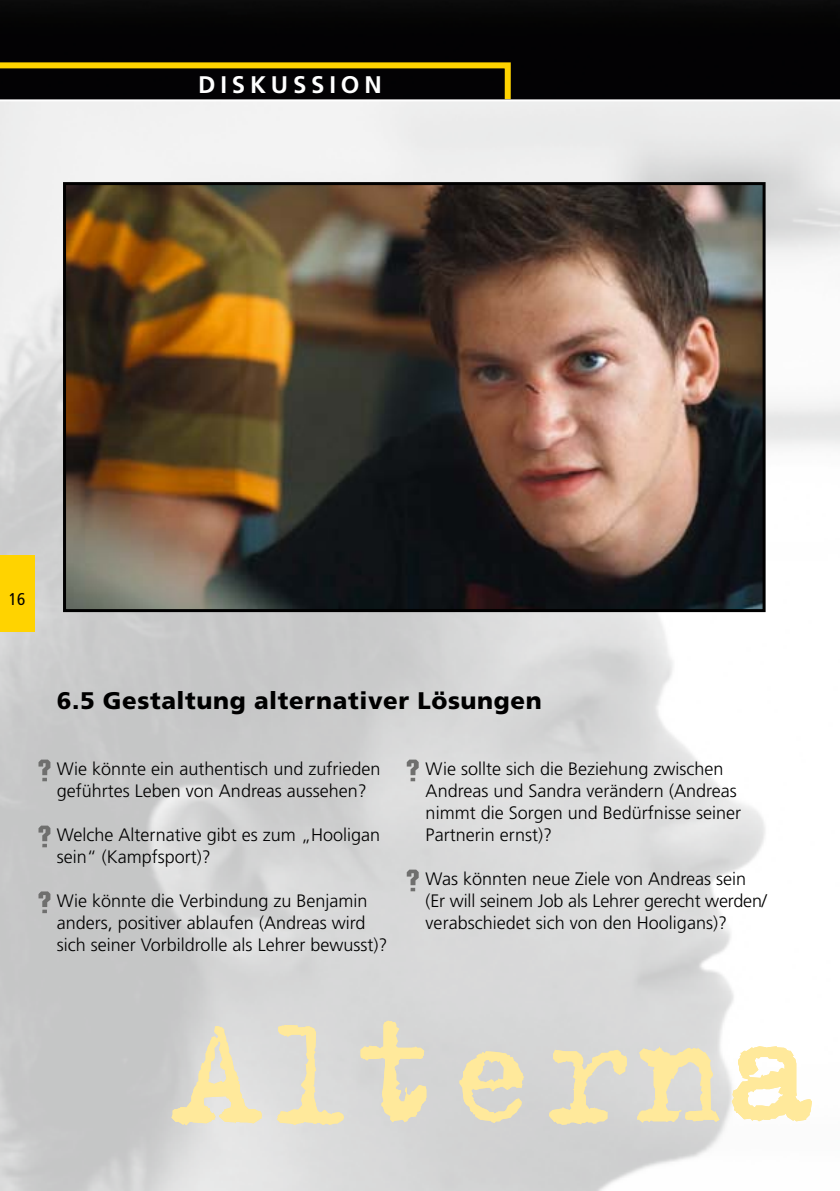
<style>
.page{position:relative;width:840px;height:1191px;background:#fff}
.page>*{position:absolute;margin:0;border:0;box-sizing:border-box;transform-origin:0 0}
.t1{font:168.2px "Trixie";color:#ffe99b}
.t2{font:900 24px "Frutiger LT Std";letter-spacing:.025em;color:#000}
.t3{font:700 24px "Frutiger LT Std";color:#fff}
.t4{font:300 18px/22px "Frutiger LT Std";color:#000}
.t5{font:condensed 17px "Frutiger LT Std";color:#000}
</style>
<div class="page">
<img style="left:0;top:101px;width:839px;height:1089px">
<div style="left:0;top:555px;width:34px;height:77px;background:#ffd300"></div>
<img style="left:67px;top:186px;width:694px;height:422px">
<div style="left:63px;top:182px;width:702px;height:430px;border:3px solid #000"></div>
<div style="left:0;top:0;width:839px;height:99px;background:#030204"></div>
<svg style="left:0;top:59px;width:513px;height:46px;background:#3c3519"></svg>
<hr style="left:0;top:99px;width:839px;height:2px;background:#fff">
<svg style="left:38px;top:759px;width:12px;height:22px"></svg>
<svg style="left:406px;top:759px;width:12px;height:22px"></svg>
<svg style="left:406px;top:869px;width:12px;height:22px"></svg>
<svg style="left:38px;top:825px;width:12px;height:22px"></svg>
<svg style="left:38px;top:891px;width:12px;height:22px"></svg>
<h2 class="t3" style="left:198px;top:70px;width:149px">DI SKU SSION</h2>
<p class="t5" style="left:9px;top:589px;width:18px">16</p>
<h2 class="t2" style="left:57px;top:686px;width:486px">6.5 Gestaltung alternativer Lösungen</h2>
<p class="t4" style="left:57px;top:758px;width:325px">Wie könnte ein authentisch und zufrieden geführtes Leben von Andreas aussehen?</p>
<p class="t4" style="left:57px;top:824px;width:325px">Welche Alternative gibt es zum „Hooligan sein“ (Kampfsport)?</p>
<p class="t4" style="left:57px;top:890px;width:332px">Wie könnte die Verbindung zu Benjamin anders, positiver ablaufen (Andreas wird sich seiner Vorbildrolle als Lehrer bewusst)?</p>
<p class="t4" style="left:425px;top:758px;width:317px">Wie sollte sich die Beziehung zwischen Andreas und Sandra verändern (Andreas nimmt die Sorgen und Bedürfnisse seiner Partnerin ernst)?</p>
<p class="t4" style="left:425px;top:868px;width:342px">Was könnten neue Ziele von Andreas sein (Er will seinem Job als Lehrer gerecht werden/ verabschiedet sich von den Hooligans)?</p>
<h1 class="t1" style="left:169px;top:960px;width:649px">Alterna</h1>
</div>
